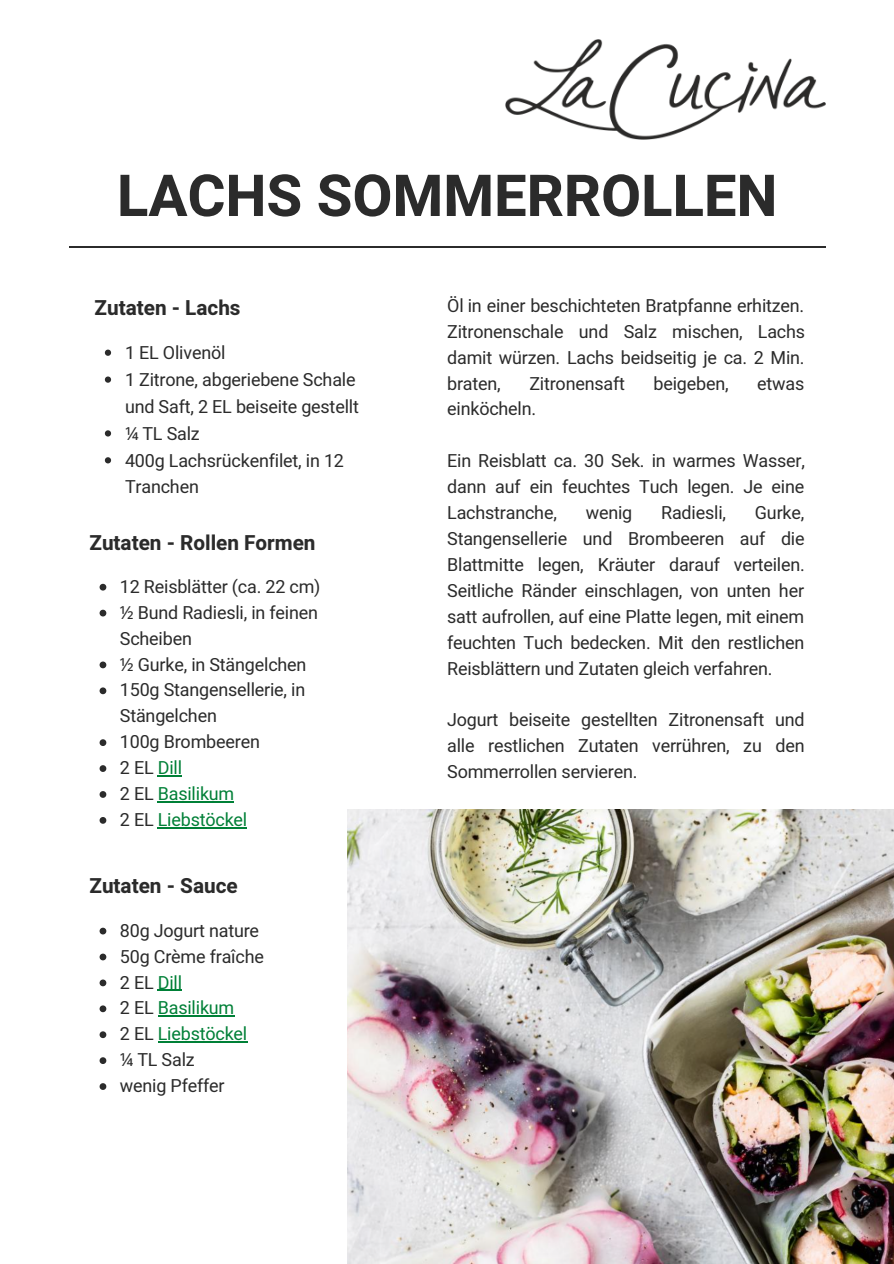
<style>
.page{position:relative;width:894px;height:1264px;background:#fff}
.page>*{position:absolute;margin:0;border:0;box-sizing:border-box;transform-origin:0 0}
.t1{font:700 57.9px "Heebo";color:#2b2b2b}
.t2{font:700 20.7px "Heebo";color:#2b2b2b}
.t3{font:18px/26px "Heebo";letter-spacing:-.01em;color:#2b2b2b;text-align:justify}
.t4{font:18px "Heebo";letter-spacing:-.01em;color:#008037}
.t5{font:17.85px/26.8px "Heebo";letter-spacing:-.01em;color:#2b2b2b}
.s1{font-family:"Noto Sans"}
.s2{color:#2b2b2b}
</style>
<div class="page">
<hr style="left:69px;top:247px;width:756px;height:1px;background:#2b2b2b">
<img style="left:505px;top:39px;width:320px;height:100px">
<img style="left:348px;top:809px;width:545px;height:454px">
<svg style="left:105px;top:349px;width:6px;height:7px"></svg>
<svg style="left:105px;top:376px;width:6px;height:7px"></svg>
<svg style="left:105px;top:430px;width:6px;height:6px"></svg>
<svg style="left:105px;top:457px;width:6px;height:6px"></svg>
<svg style="left:99px;top:584px;width:7px;height:6px"></svg>
<svg style="left:99px;top:609px;width:7px;height:7px"></svg>
<svg style="left:99px;top:661px;width:7px;height:7px"></svg>
<svg style="left:99px;top:687px;width:7px;height:7px"></svg>
<svg style="left:99px;top:739px;width:7px;height:7px"></svg>
<svg style="left:99px;top:765px;width:7px;height:7px"></svg>
<svg style="left:158px;top:775px;width:24px;height:1px"></svg>
<svg style="left:99px;top:791px;width:7px;height:6px"></svg>
<hr style="left:158px;top:801px;width:76px;height:1px;background:#008037">
<svg style="left:99px;top:817px;width:7px;height:6px"></svg>
<hr style="left:158px;top:827px;width:89px;height:1px;background:#008037">
<svg style="left:99px;top:927px;width:7px;height:7px"></svg>
<svg style="left:99px;top:953px;width:7px;height:7px"></svg>
<svg style="left:99px;top:979px;width:7px;height:7px"></svg>
<svg style="left:158px;top:989px;width:24px;height:1px"></svg>
<svg style="left:99px;top:1005px;width:7px;height:7px"></svg>
<hr style="left:158px;top:1015px;width:76px;height:1px;background:#008037">
<svg style="left:99px;top:1031px;width:7px;height:7px"></svg>
<hr style="left:158px;top:1041px;width:89px;height:1px;background:#008037">
<svg style="left:99px;top:1057px;width:7px;height:6px"></svg>
<svg style="left:99px;top:1083px;width:7px;height:6px"></svg>
<p class="t1" style="left:117px;top:155px;width:661px">LACHS SOMMERROLLEN</p>
<p class="t2" style="left:94px;top:293px;width:147px">Zutaten - Lachs</p>
<p class="t5" style="left:125px;top:340px;width:102px">1 EL Olivenöl</p>
<p class="t5" style="left:125px;top:367px;width:235px">1 Zitrone, abgeriebene Schale und Saft, 2 EL beiseite gestellt</p>
<p class="t5" style="left:125px;top:420px;width:76px"><span class="s1">¼</span> TL Salz</p>
<p class="t5" style="left:125px;top:447px;width:220px">400g Lachsrückenfilet, in 12<br>Tranchen</p>
<p class="t2" style="left:89px;top:528px;width:227px">Zutaten - Rollen Formen</p>
<p class="t3" style="left:120px;top:574px;width:202px">12 Reisblätter (ca. 22 cm)</p>
<p class="t3" style="left:120px;top:600px;width:199px"><span class="s1">½</span> Bund Radiesli, in feinen<br>Scheiben</p>
<p class="t3" style="left:120px;top:652px;width:188px"><span class="s1">½</span> Gurke, in Stängelchen</p>
<p class="t3" style="left:120px;top:678px;width:187px">150g Stangensellerie, in<br>Stängelchen</p>
<p class="t3" style="left:120px;top:729px;width:141px">100g Brombeeren</p>
<p class="t4" style="left:120px;top:755px;width:64px"><span class="s2">2 EL</span> Dill</p>
<p class="t4" style="left:120px;top:781px;width:116px"><span class="s2">2 EL</span> Basilikum</p>
<p class="t4" style="left:120px;top:807px;width:129px"><span class="s2">2 EL</span> Liebstöckel</p>
<p class="t2" style="left:89px;top:871px;width:150px">Zutaten - Sauce</p>
<p class="t3" style="left:120px;top:918px;width:141px">80g Jogurt nature</p>
<p class="t3" style="left:120px;top:944px;width:145px">50g Crème fraîche</p>
<p class="t4" style="left:120px;top:969px;width:64px"><span class="s2">2 EL</span> Dill</p>
<p class="t4" style="left:120px;top:995px;width:116px"><span class="s2">2 EL</span> Basilikum</p>
<p class="t4" style="left:120px;top:1021px;width:129px"><span class="s2">2 EL</span> Liebstöckel</p>
<p class="t3" style="left:120px;top:1047px;width:76px"><span class="s1">¼</span> TL Salz</p>
<p class="t3" style="left:120px;top:1073px;width:106px">wenig Pfeffer</p>
<p class="t3" style="left:447px;top:293px;width:359px">Öl in einer beschichteten Bratpfanne erhitzen.<br>Zitronenschale und Salz mischen, Lachs damit würzen. Lachs beidseitig je ca. 2 Min. braten,</p>
<p class="t3" style="left:529px;top:371px;width:97px">Zitronensaft</p>
<p class="t3" style="left:653px;top:371px;width:77px">beigeben,</p>
<p class="t3" style="left:757px;top:371px;width:49px">etwas</p>
<p class="t3" style="left:447px;top:397px;width:90px">einköcheln.</p>
<p class="t3" style="left:447px;top:448px;width:359px">Ein Reisblatt ca. 30 Sek. in warmes Wasser, dann auf ein feuchtes Tuch legen. Je eine Lachstranche,</p>
<p class="t3" style="left:447px;top:500px;width:359px;text-indent:307px">Gurke, Stangensellerie und Brombeeren auf die Blattmitte legen, Kräuter darauf verteilen.<br>Seitliche Ränder einschlagen, von unten her satt aufrollen, auf eine Platte legen, mit einem feuchten Tuch bedecken. Mit den restlichen Reisblättern und Zutaten gleich verfahren.</p>
<p class="t3" style="left:447px;top:707px;width:359px">Jogurt beiseite gestellten Zitronensaft und alle restlichen Zutaten verrühren, zu den Sommerrollen servieren.</p>
<p class="t3" style="left:585px;top:500px;width:48px">wenig</p>
<p class="t3" style="left:661px;top:500px;width:66px">Radiesli,</p>
</div>
